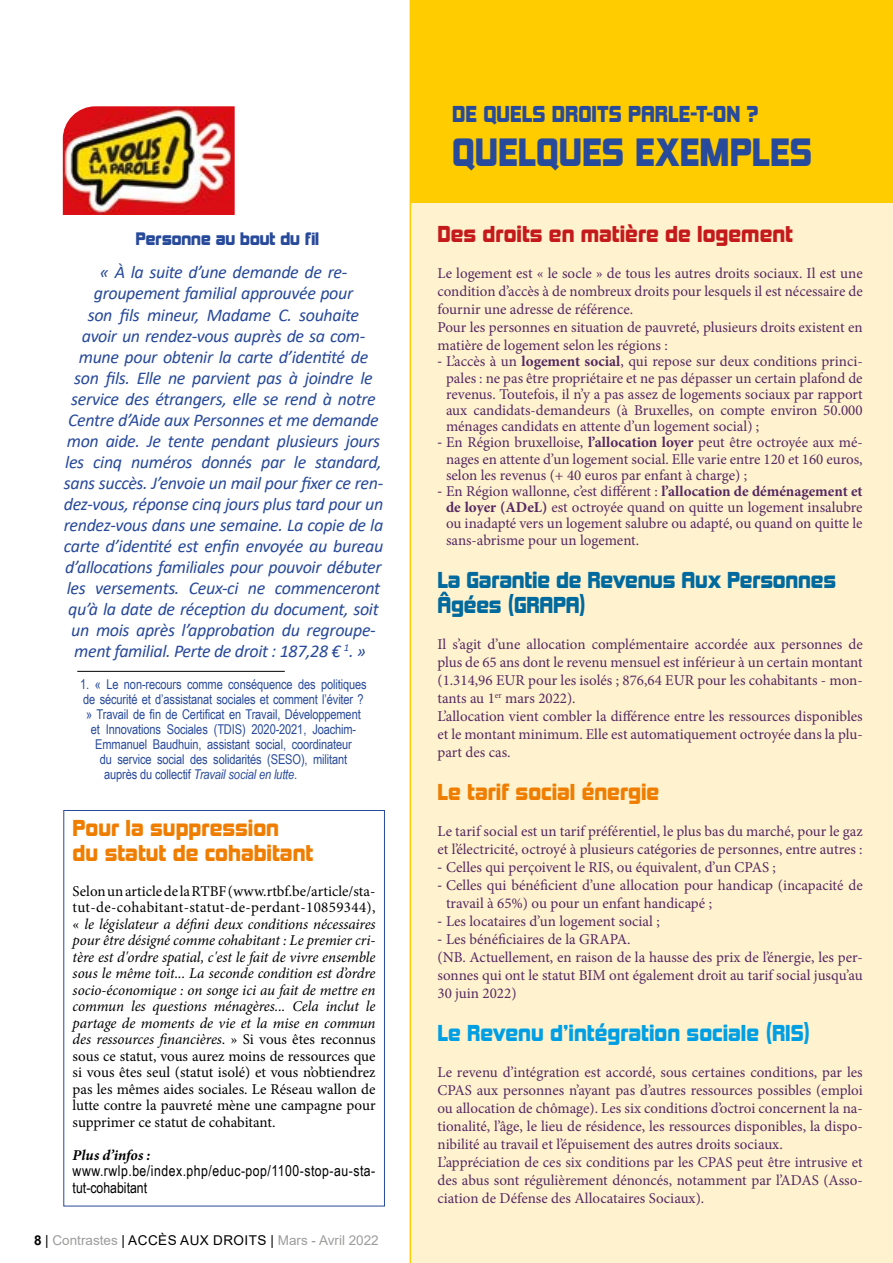
<style>
.page{position:relative;width:893px;height:1263px;background:#fff}
.page>*{position:absolute;margin:0;border:0;box-sizing:border-box;transform-origin:0 0}
.t1{font:36px "Kimberley Bl";color:#284a9a}
.t2{font:21px/25.2px "Kimberley Bl";color:#ef7d00}
.t3{font:21px/25.2px "Kimberley Bl";letter-spacing:-.01em;color:#00699e}
.t4{font:21px "Kimberley Bl";color:#009fe3}
.t5{font:21px "Kimberley Bl";color:#c51a1b}
.t6{font:21px "Kimberley Bl";color:#284a9a}
.t7{font:italic 18px/21px "Calibri";letter-spacing:-.02em;color:#284a9a;text-align:center}
.t8{font:16.5px "Kimberley";color:#284a9a}
.t9{font:15px/18px "Minion Pro";color:#552862}
.t10{font:italic 15px/16.5px "Minion Pro";letter-spacing:-.005em;color:#000;text-align:justify}
.t11{font:15px/16.5px "Arial Narrow";letter-spacing:.03em;color:#000}
.t12{font:italic 700 15px "Minion Pro";letter-spacing:-.005em;color:#000}
.t13{font:13.5px "Arial Narrow";letter-spacing:-.01em;color:#284a9a}
.t14{font:13.5px "Arial";color:#9d9d9c}
.t15{font:italic 13.5px "Arial Narrow";letter-spacing:-.01em;color:#284a9a}
.s1{font-style:normal}
.s2{font-weight:700;color:#000}
.s3{color:#000}
.s4{font-family:"Calibri"}
.s5{font-weight:700}
</style>
<div class="page">
<div style="left:410px;top:202px;width:483px;height:1061px;background:#fff2ce"></div>
<div style="left:410px;top:0;width:483px;height:202px;background:#fc0"></div>
<div style="left:63px;top:810px;width:322px;height:396px;border:1px solid #284a9a"></div>
<hr style="left:77px;top:671px;width:208px;height:1px;background:#000">
<img style="left:63px;top:106px;width:172px;height:109px">
<p class="t8" style="left:136px;top:230px;width:185px">Personne au bout du fil</p>
<p class="t7" style="left:64px;top:261px;width:321px">« À la suite d’une demande de re&shy;groupement familial approuvée pour<br>son fils mineur, Madame C. souhaite<br>avoir un rendez-vous auprès de sa com&shy;mune pour obtenir la carte d’identité de<br>son fils. Elle ne parvient pas à joindre le service des étrangers, elle se rend à notre Centre d’Aide aux Personnes et me demande mon aide. Je tente pendant plusieurs jours les cinq numéros donnés par le standard, sans succès. J’envoie un mail pour fixer ce ren&shy;dez-vous, réponse cinq jours plus tard pour un rendez-vous dans une semaine. La copie de la carte d’identité est enfin envoyée au bureau d’allocations familiales pour pouvoir débuter les versements. Ceux-ci ne commenceront qu’à la date de réception du document, soit un mois après l’approbation du regroupe&shy;ment familial. Perte de droit : 187,28 € <sup>1</sup>. »</p>
<p class="t13" style="left:80px;top:674px;width:288px">1. « Le non-recours comme conséquence des politiques</p>
<p class="t13" style="left:83px;top:689px;width:282px">de sécurité et d’assistanat sociales et comment l’éviter ?</p>
<p class="t13" style="left:86px;top:704px;width:276px">» Travail de fin de Certificat en Travail, Développement</p>
<p class="t13" style="left:91px;top:719px;width:267px">et Innovations Sociales (TDIS) 2020-2021, Joachim-</p>
<p class="t13" style="left:95px;top:734px;width:258px">Emmanuel Baudhuin, assistant social, coordinateur</p>
<p class="t13" style="left:100px;top:749px;width:249px">du service social des solidarités (SESO), militant</p>
<p class="t15" style="left:104px;top:764px;width:195px"><span class="s1">auprès du collectif</span> Travail social en lutte<span class="s1">.</span></p>
<h2 class="t2" style="left:73px;top:815px;width:242px">Pour la suppression<br>du statut de cohabitant</h2>
<p class="t10" style="left:73px;top:883px;width:304px"><span class="s1">Selon un article de la RTBF (www.rtbf.be/article/sta&shy;tut-de-cohabitant-statut-de-perdant-10859344), «</span> le législateur a défini deux conditions nécessaires pour être désigné comme cohabitant : Le premier cri&shy;tère est d'ordre spatial, c'est le fait de vivre ensemble sous le même toit... La seconde condition est d’ordre socio-économique : on songe ici au fait de mettre en commun les questions ménagères... Cela inclut le partage de moments de vie et la mise en commun des ressources financières. <span class="s1">» Si vous êtes reconnus sous ce statut, vous aurez moins de ressources que si vous êtes seul (statut isolé) et vous n’obtiendrez pas les mêmes aides sociales. Le Réseau wallon de lutte contre la pauvreté mène une campagne pour supprimer ce statut de cohabitant.</span></p>
<p class="t12" style="left:73px;top:1144px;width:79px">Plus d’infos :</p>
<p class="t11" style="left:73px;top:1162px;width:304px">www.rwlp.be/index.php/educ-pop/1100-stop-au-sta&shy;tut-cohabitant</p>
<p class="t14" style="left:34px;top:1231px;width:346px"><span class="s2">8</span> <span class="s3">|</span> Contrastes <span class="s3">| ACCÈS AUX DROITS |</span> Mars - Avril 2022</p>
<h2 class="t6" style="left:452px;top:101px;width:308px">DE QUELS DROITS PARLE-T-ON ?</h2>
<h1 class="t1" style="left:452px;top:129px;width:362px">QUELQUES EXEMPLES</h1>
<h2 class="t5" style="left:437px;top:221px;width:357px">Des droits en matière de logement</h2>
<p class="t9" style="left:437px;top:265px;width:427px">Le logement est « le socle » de tous les autres droits sociaux. Il est une condition d’accès à de nombreux droits pour lesquels il est nécessaire de fournir une adresse de référence.<br>Pour les personnes en situation de pauvreté, plusieurs droits existent en matière de logement selon les régions :</p>
<p class="t9" style="left:446px;top:354px;width:418px;line-height:16.2px;text-align:justify;text-indent:-9px"><span class="s4">-</span> L’accès à un <span class="s5">logement social</span>, qui repose sur deux conditions princi&shy;pales : ne pas être propriétaire et ne pas dépasser un certain plafond de revenus. Toutefois, il n’y a pas assez de logements sociaux par rapport aux candidats-demandeurs (à Bruxelles, on compte environ 50.000 ménages candidats en attente d’un logement social) ;</p>
<p class="t9" style="left:446px;top:435px;width:418px;line-height:16.2px;text-align:justify;text-indent:-9px"><span class="s4">-</span> En Région bruxelloise, <span class="s5">l’allocation loyer</span> peut être octroyée aux mé&shy;nages en attente d’un logement social. Elle varie entre 120 et 160 euros, selon les revenus (+ 40 euros par enfant à charge) ;</p>
<p class="t9" style="left:446px;top:483px;width:418px;line-height:16.2px;text-align:justify;text-indent:-9px"><span class="s4">-</span> En Région wallonne, c’est différent : <span class="s5">l’allocation de déménagement et de loyer (ADeL)</span> est octroyée quand on quitte un logement insalubre ou inadapté vers un logement salubre ou adapté, ou quand on quitte le sans-abrisme pour un logement.</p>
<h2 class="t3" style="left:437px;top:567px;width:400px">La Garantie de Revenus Aux Personnes<br>Âgées (GRAPA)</h2>
<p class="t9" style="left:437px;top:635px;width:427px">Il s’agit d’une allocation complémentaire accordée aux personnes de plus de 65 ans dont le revenu mensuel est inférieur à un certain montant (1.314,96 EUR pour les isolés ; 876,64 EUR pour les cohabitants - mon&shy;tants au 1<sup>er</sup> mars 2022).<br>L’allocation vient combler la différence entre les ressources disponibles et le montant minimum. Elle est automatiquement octroyée dans la plu&shy;part des cas.</p>
<h2 class="t2" style="left:437px;top:779px;width:223px">Le tarif social énergie</h2>
<p class="t9" style="left:437px;top:822px;width:427px">Le tarif social est un tarif préférentiel, le plus bas du marché, pour le gaz et l’électricité, octroyé à plusieurs catégories de personnes, entre autres :</p>
<p class="t9" style="left:437px;top:858px;width:340px"><span class="s4">-</span> Celles qui perçoivent le RIS, ou équivalent, d’un CPAS ;</p>
<p class="t9" style="left:446px;top:876px;width:418px;text-indent:-9px"><span class="s4">-</span> Celles qui bénéficient d’une allocation pour handicap (incapacité de travail à 65%) ou pour un enfant handicapé ;</p>
<p class="t9" style="left:437px;top:912px;width:224px"><span class="s4">-</span> Les locataires d’un logement social ;</p>
<p class="t9" style="left:437px;top:930px;width:427px"><span class="s4">-</span> Les bénéficiaires de la GRAPA.<br>(NB. Actuellement, en raison de la hausse des prix de l’énergie, les per&shy;sonnes qui ont le statut BIM ont également droit au tarif social jusqu’au 30 juin 2022)</p>
<h2 class="t4" style="left:437px;top:1020px;width:374px">Le Revenu d’intégration sociale (RIS)</h2>
<p class="t9" style="left:437px;top:1064px;width:427px">Le revenu d’intégration est accordé, sous certaines conditions, par les CPAS aux personnes n’ayant pas d’autres ressources possibles (emploi ou allocation de chômage). Les six conditions d’octroi concernent la na&shy;tionalité, l’âge, le lieu de résidence, les ressources disponibles, la dispo&shy;nibilité au travail et l’épuisement des autres droits sociaux.<br>L’appréciation de ces six conditions par les CPAS peut être intrusive et des abus sont régulièrement dénoncés, notamment par l’ADAS (Asso&shy;ciation de Défense des Allocataires Sociaux).</p>
</div>
